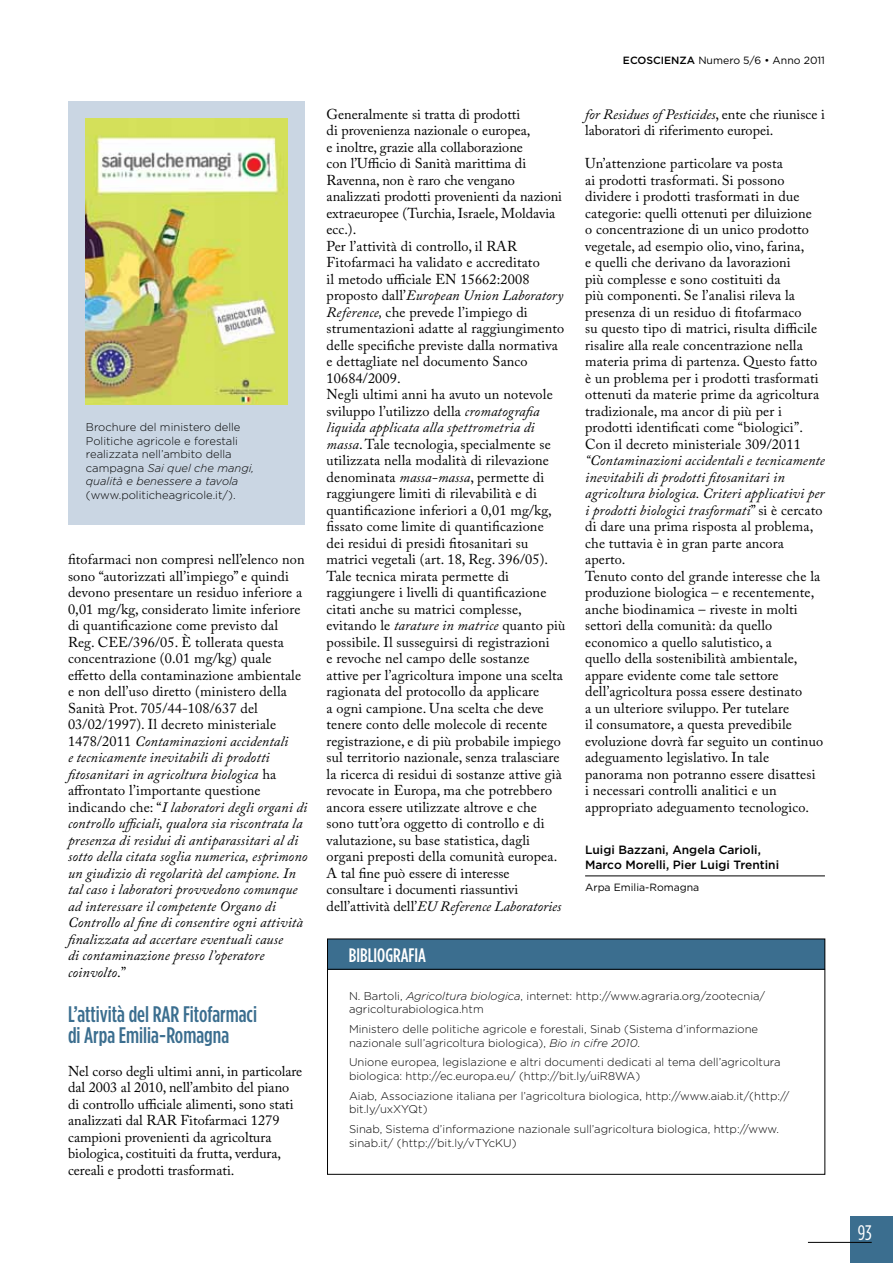
<style>
.page{position:relative;width:893px;height:1263px;background:#fff}
.page>*{position:absolute;margin:0;border:0;box-sizing:border-box;transform-origin:0 0}
.t1{font:500 22.5px/21px "Gotham Condensed";color:#3b6e8f}
.t2{font:21px "Gotham Condensed";color:#fff}
.t3{font:500 19.5px "Gotham Condensed";color:#fff}
.t4{font:14.25px/16.5px "Adobe Caslon Pro";letter-spacing:.01em;color:#000}
.t5{font:italic 14.25px/16.5px "Adobe Caslon Pro";letter-spacing:.01em;color:#000}
.t6{font:500 12px/15px "Gotham";color:#000}
.t7{font:300 11.25px/13.5px "Gotham";color:#000}
.t8{font:italic 300 11.25px/13.5px "Gotham HTF";color:#000}
.t9{font:10.5px "Gotham";color:#000}
.s1{font-family:"Gotham";font-style:normal}
.s2{font-style:normal}
.s3{font-weight:500}
.s4{font-style:italic}
.s5{font-family:"Gotham HTF";font-style:italic}
</style>
<div class="page">
<div style="left:850px;top:1216px;width:43px;height:47px;background:#3b6e8f"></div>
<hr style="left:808px;top:1242px;width:64px;height:1px;background:#000">
<hr style="left:585px;top:876px;width:240px;height:1px;background:#000">
<div style="left:68px;top:101px;width:236px;height:424px;background:#cad6e3"></div>
<img style="left:85px;top:118px;width:202px;height:287px">
<div style="left:327px;top:939px;width:498px;height:30px;background:#3b6e8f"></div>
<hr style="left:327px;top:969px;width:498px;height:1px;background:#000">
<p class="t7" style="left:86px;top:421px;width:156px">Brochure del ministero delle<br>Politiche agricole e forestali realizzata nell’ambito della</p>
<p class="t8" style="left:86px;top:461px;width:170px"><span class="s1">campagna</span> Sai quel che mangi, qualità e benessere a tavola</p>
<p class="t7" style="left:86px;top:488px;width:151px">(www.politicheagricole.it/).</p>
<p class="t5" style="left:68px;top:551px;width:241px"><span class="s2">fitofarmaci non compresi nell’elenco non sono “autorizzati all’impiego” e quindi devono presentare un residuo inferiore a 0,01 mg/kg, considerato limite inferiore di quantificazione come previsto dal Reg. CEE/396/05. è tollerata questa concentrazione (0.01 mg/kg) quale effetto della contaminazione ambientale e non dell’uso diretto (ministero della Sanità Prot. 705/44-108/637 del 03/02/1997). Il decreto ministeriale 1478/2011</span> Contaminazioni accidentali<br>e tecnicamente inevitabili di prodotti fitosanitari in agricoltura biologica <span class="s2">ha affrontato l’importante questione indicando che: “</span>I laboratori degli organi di controllo ufficiali, qualora sia riscontrata la presenza di residui di antiparassitari al di sotto della citata soglia numerica, esprimono un giudizio di regolarità del campione. In tal caso i laboratori provvedono comunque ad interessare il competente Organo di Controllo al fine di consentire ogni attività finalizzata ad accertare eventuali cause<br>di contaminazione presso l’operatore coinvolto<span class="s2">.”</span></p>
<h1 class="t1" style="left:68px;top:1003px;width:191px">L’attività del RAR Fitofarmaci di Arpa Emilia-Romagna</h1>
<p class="t4" style="left:68px;top:1062px;width:236px">Nel corso degli ultimi anni, in particolare dal 2003 al 2010, nell’ambito del piano di controllo ufficiale alimenti, sono stati analizzati dal RAR Fitofarmaci 1279 campioni provenienti da agricoltura biologica, costituiti da frutta, verdura, cereali e prodotti trasformati.</p>
<p class="t9" style="left:623px;top:55px;width:204px"><span class="s3">ecoscienza</span> Numero 5/6 • Anno 2011</p>
<p class="t4" style="left:327px;top:105px;width:240px">Generalmente si tratta di prodotti<br>di provenienza nazionale o europea,<br>e inoltre, grazie alla collaborazione<br>con l’Ufficio di Sanità marittima di Ravenna, non è raro che vengano analizzati prodotti provenienti da nazioni extraeuropee (Turchia, Israele, Moldavia ecc.).<br>Per l’attività di controllo, il RAR Fitofarmaci ha validato e accreditato<br>il metodo ufficiale EN 15662:2008 proposto dall’<span class="s4">European Union Laboratory Reference,</span> che prevede l’impiego di strumentazioni adatte al raggiungimento delle specifiche previste dalla normativa e dettagliate nel documento Sanco 10684/2009.<br>Negli ultimi anni ha avuto un notevole sviluppo l’utilizzo della <span class="s4">cromatografia liquida applicata alla spettrometria di massa</span>. Tale tecnologia, specialmente se utilizzata nella modalità di rilevazione denominata <span class="s4">massa-massa</span>, permette di raggiungere limiti di rilevabilità e di quantificazione inferiori a 0,01 mg/kg, fissato come limite di quantificazione<br>dei residui di presidi fitosanitari su matrici vegetali (art. 18, Reg. 396/05).<br>Tale tecnica mirata permette di raggiungere i livelli di quantificazione citati anche su matrici complesse, evitando le <span class="s4">tarature in matrice</span> quanto più possibile. Il susseguirsi di registrazioni<br>e revoche nel campo delle sostanze<br>attive per l’agricoltura impone una scelta ragionata del protocollo da applicare<br>a ogni campione. Una scelta che deve tenere conto delle molecole di recente registrazione, e di più probabile impiego sul territorio nazionale, senza tralasciare la ricerca di residui di sostanze attive già revocate in Europa, ma che potrebbero ancora essere utilizzate altrove e che sono tutt’ora oggetto di controllo e di valutazione, su base statistica, dagli organi preposti della comunità europea.<br>A tal fine può essere di interesse consultare i documenti riassuntivi dell’attività dell’<span class="s4">EU Reference Laboratories</span></p>
<h3 class="t3" style="left:349px;top:945px;width:79px">BIBLIOGRAFIA</h3>
<p class="t4" style="left:585px;top:105px;width:241px"><span class="s4">for Residues of Pesticides</span>, ente che riunisce i laboratori di riferimento europei.</p>
<p class="t4" style="left:585px;top:155px;width:235px">Un’attenzione particolare va posta<br>ai prodotti trasformati. Si possono dividere i prodotti trasformati in due categorie: quelli ottenuti per diluizione o concentrazione di un unico prodotto vegetale, ad esempio olio, vino, farina,<br>e quelli che derivano da lavorazioni<br>più complesse e sono costituiti da<br>più componenti. Se l’analisi rileva la presenza di un residuo di fitofarmaco<br>su questo tipo di matrici, risulta difficile risalire alla reale concentrazione nella materia prima di partenza. Questo fatto è un problema per i prodotti trasformati ottenuti da materie prime da agricoltura tradizionale, ma ancor di più per i prodotti identificati come “biologici”.<br>Con il decreto ministeriale 309/2011</p>
<p class="t4" style="left:585px;top:452px;width:241px"><span class="s4">“Contaminazioni accidentali e tecnicamente inevitabili di prodotti fitosanitari in agricoltura biologica. Criteri applicativi per i prodotti biologici trasformati</span>” si è cercato di dare una prima risposta al problema, che tuttavia è in gran parte ancora aperto.<br>Tenuto conto del grande interesse che la produzione biologica – e recentemente, anche biodinamica – riveste in molti settori della comunità: da quello economico a quello salutistico, a<br>quello della sostenibilità ambientale, appare evidente come tale settore dell’agricoltura possa essere destinato<br>a un ulteriore sviluppo. Per tutelare<br>il consumatore, a questa prevedibile evoluzione dovrà far seguito un continuo adeguamento legislativo. In tale panorama non potranno essere disattesi<br>i necessari controlli analitici e un appropriato adeguamento tecnologico.</p>
<p class="t6" style="left:585px;top:842px;width:195px">Luigi Bazzani, Angela Carioli,<br>Marco Morelli, Pier Luigi Trentini</p>
<p class="t9" style="left:585px;top:881px;width:116px">Arpa Emilia-Romagna</p>
<p class="t7" style="left:349px;top:989px;width:418px">N. Bartoli, <span class="s5">Agricoltura biologica</span>, internet: http://www.agraria.org/zootecnia/ agricolturabiologica.htm</p>
<p class="t7" style="left:349px;top:1022px;width:411px">M inistero delle politiche agricole e forestali, Sinab (Sistema d’informazione nazionale sull’agricoltura biologica), <span class="s5">Bio in cifre 2010</span>.</p>
<p class="t7" style="left:349px;top:1055px;width:433px">U nione europea, legislazione e altri documenti dedicati al tema dell’agricoltura biologica: http://ec.europa.eu/ (http://bit.ly/uiR8WA)</p>
<p class="t7" style="left:349px;top:1089px;width:442px">Aiab, Associazione italiana per l’agricoltura biologica, http://www.aiab.it/(http:// bit.ly/uxXYQt)</p>
<p class="t7" style="left:349px;top:1122px;width:432px">Sinab, Sistema d’informazione nazionale sull’agricoltura biologica, http://www. sinab.it/ (http://bit.ly/vTYcKU)</p>
<h2 class="t2" style="left:858px;top:1221px;width:15px">93</h2>
</div>
